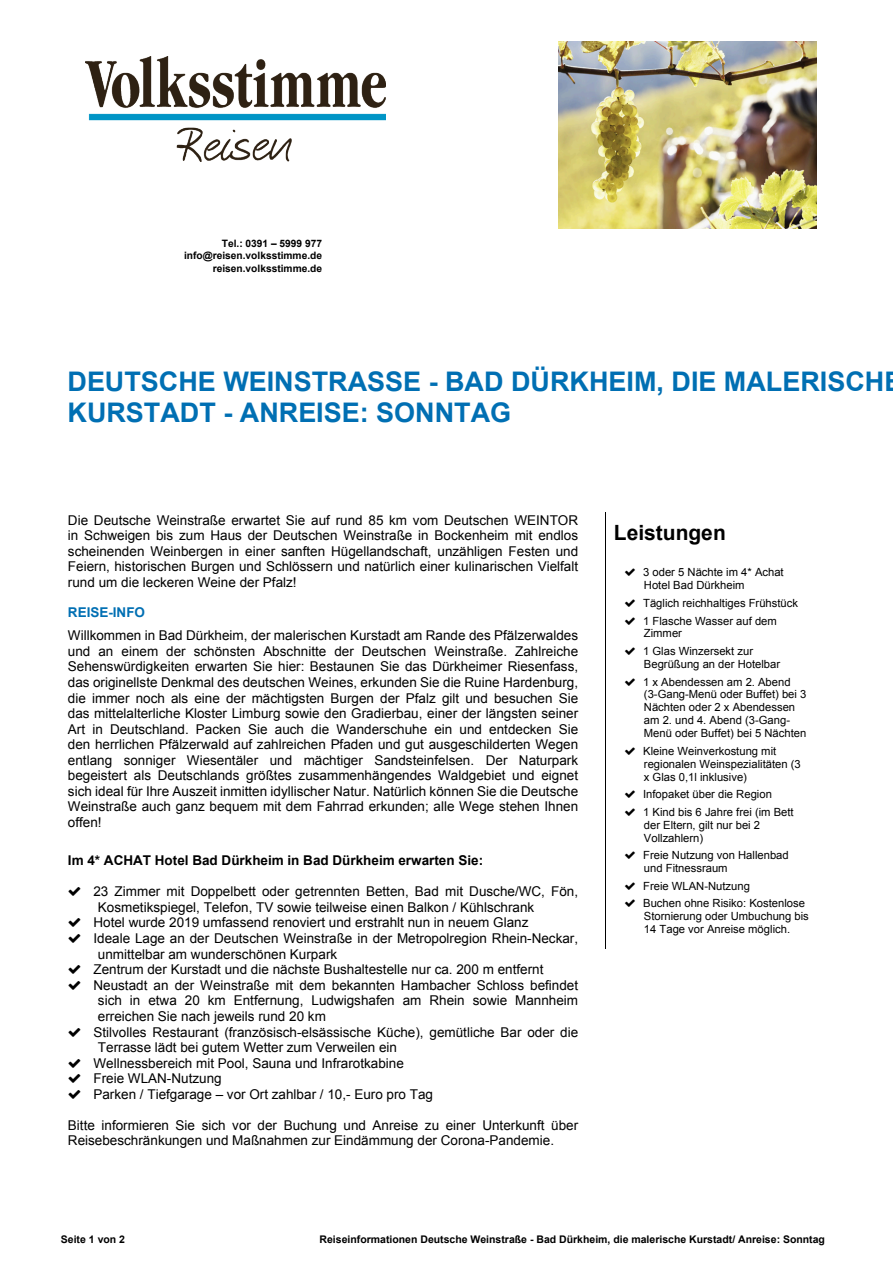
<style>
.page{position:relative;width:893px;height:1263px;background:#fff}
.page>*{position:absolute;margin:0;border:0;box-sizing:border-box;transform-origin:0 0}
.t1{font:700 27px/31px "Arial";color:#006fb3}
.t2{font:700 21px "Arial";color:#000}
.t3{font:13.5px/15.5px "Arial";color:#000;text-align:justify}
.t4{font:700 13.5px "Arial";color:#000}
.t5{font:700 13.5px "Arial";color:#006fb3}
.t6{font:11.25px/12.9px "Arial";color:#000}
.t7{font:700 10.5px "Arial";color:#000}
.t8{font:700 10.2px/12.3px "Arial";color:#000;text-align:right}
</style>
<div class="page">
<hr style="left:605px;top:512px;width:1px;height:437px;background:#000">
<img style="left:86px;top:56px;width:300px;height:105px">
<img style="left:558px;top:41px;width:258px;height:188px">
<p class="t8" style="left:184px;top:238px;width:139px">Tel.: 0391 – 5999 977 info@reisen.volksstimme.de reisen.volksstimme.de</p>
<h1 class="t1" style="left:68px;top:368px;width:818px">DEUTSCHE WEINSTRASSE - BAD DÜRKHEIM, DIE MALERISCH<br>KURSTADT - ANREISE: SONNTAG</h1>
<p class="t3" style="left:68px;top:513px;width:512px">Die Deutsche Weinstraße erwartet Sie auf rund 85 km vom Deutschen WEINTOR in Schweigen bis zum Haus der Deutschen Weinstraße in Bockenheim mit endlos scheinenden Weinbergen in einer sanften Hügellandschaft, unzähligen Festen und Feiern, historischen Burgen und Schlössern und natürlich einer kulinarischen Vielfalt rund um die leckeren Weine der Pfalz!</p>
<p class="t5" style="left:68px;top:608px;width:79px">REISE-INFO</p>
<p class="t3" style="left:68px;top:629px;width:512px">Willkommen in Bad Dürkheim, der malerischen Kurstadt am Rande des Pfälzerwaldes und an einem der schönsten Abschnitte der Deutschen Weinstraße. Zahlreiche Sehenswürdigkeiten erwarten Sie hier: Bestaunen Sie das Dürkheimer Riesenfass, das originellste Denkmal des deutschen Weines, erkunden Sie die Ruine Hardenburg, die immer noch als eine der mächtigsten Burgen der Pfalz gilt und besuchen Sie das mittelalterliche Kloster Limburg sowie den Gradierbau, einer der längsten seiner Art in Deutschland. Packen Sie auch die Wanderschuhe ein und entdecken Sie den herrlichen Pfälzerwald auf zahlreichen Pfaden und gut ausgeschilderten Wegen entlang sonniger Wiesentäler und mächtiger Sandsteinfelsen. Der Naturpark begeistert als Deutschlands größtes zusammenhängendes Waldgebiet und eignet sich ideal für Ihre Auszeit inmitten idyllischer Natur. Natürlich können Sie die Deutsche Weinstraße auch ganz bequem mit dem Fahrrad erkunden; alle Wege stehen Ihnen offen!</p>
<p class="t4" style="left:68px;top:855px;width:417px">Im 4* ACHAT Hotel Bad Dürkheim in Bad Dürkheim erwarten Sie:</p>
<p class="t3" style="left:93px;top:885px;width:486px">23 Zimmer mit Doppelbett oder getrennten Betten, Bad mit Dusche/WC, Fön,</p>
<p class="t3" style="left:98px;top:900px;width:438px">Kosmetikspiegel, Telefon, TV sowie teilweise einen Balkon / Kühlschrank</p>
<p class="t3" style="left:93px;top:916px;width:436px">Hotel wurde 2019 umfassend renoviert und erstrahlt nun in neuem Glanz</p>
<p class="t3" style="left:93px;top:932px;width:486px">Ideale Lage an der Deutschen Weinstraße in der Metropolregion Rhein-Neckar,</p>
<p class="t3" style="left:98px;top:947px;width:241px">unmittelbar am wunderschönen Kurpark</p>
<p class="t3" style="left:93px;top:963px;width:451px">Zentrum der Kurstadt und die nächste Bushaltestelle nur ca. 200 m entfernt</p>
<p class="t3" style="left:93px;top:978px;width:486px">Neustadt an der Weinstraße mit dem bekannten Hambacher Schloss befindet</p>
<p class="t3" style="left:98px;top:994px;width:482px">sich in etwa 20 km Entfernung, Ludwigshafen am Rhein sowie Mannheim</p>
<p class="t3" style="left:98px;top:1010px;width:229px">erreichen Sie nach jeweils rund 20 km</p>
<p class="t3" style="left:93px;top:1025px;width:486px">Stilvolles Restaurant (französisch-elsässische Küche), gemütliche Bar oder die</p>
<p class="t3" style="left:98px;top:1041px;width:301px">Terrasse lädt bei gutem Wetter zum Verweilen ein</p>
<p class="t3" style="left:93px;top:1056px;width:312px">Wellnessbereich mit Pool, Sauna und Infrarotkabine</p>
<p class="t3" style="left:93px;top:1072px;width:130px">Freie WLAN-Nutzung</p>
<p class="t3" style="left:93px;top:1088px;width:341px">Parken / Tiefgarage – vor Ort zahlbar / 10,- Euro pro Tag</p>
<p class="t3" style="left:68px;top:1118px;width:512px">Bitte informieren Sie sich vor der Buchung und Anreise zu einer Unterkunft über<br>Reisebeschränkungen und Maßnahmen zur Eindämmung der Corona-Pandemie.</p>
<h2 class="t2" style="left:614px;top:525px;width:113px">Leistungen</h2>
<p class="t6" style="left:643px;top:567px;width:142px">3 oder 5 Nächte im 4* Achat<br>Hotel Bad Dürkheim</p>
<p class="t6" style="left:643px;top:595px;width:156px;line-height:17.5px">Täglich reichhaltiges Frühstück<br>1 Flasche Wasser auf dem</p>
<p class="t6" style="left:643px;top:626px;width:111px;line-height:17.5px">Zimmer<br>1 Glas Winzersekt zur</p>
<p class="t6" style="left:643px;top:656px;width:149px;line-height:17.5px">Begrüßung an der Hotelbar<br>1 x Abendessen am 2. Abend</p>
<p class="t6" style="left:644px;top:689px;width:164px">(3-Gang-Menü oder Buffet) bei 3<br>Nächten oder 2 x Abendessen am 2. und 4. Abend (3-Gang-<br>Menü oder Buffet) bei 5 Nächten</p>
<p class="t6" style="left:643px;top:745px;width:159px">Kleine Weinverkostung mit regionalen Weinspezialitäten (3 x Glas 0,1l inklusive)</p>
<p class="t6" style="left:643px;top:786px;width:152px;line-height:17.5px">Infopaket über die Region<br>1 Kind bis 6 Jahre frei (im Bett</p>
<p class="t6" style="left:644px;top:819px;width:118px">der Eltern, gilt nur bei 2<br>Vollzahlern)</p>
<p class="t6" style="left:643px;top:850px;width:147px">Freie Nutzung von Hallenbad und Fitnessraum</p>
<p class="t6" style="left:643px;top:878px;width:163px;line-height:17.5px">Freie WLAN-Nutzung<br>Buchen ohne Risiko: Kostenlose</p>
<p class="t6" style="left:644px;top:911px;width:167px">Stornierung oder Umbuchung bis<br>14 Tage vor Anreise möglich.</p>
<p class="t7" style="left:61px;top:1235px;width:66px">Seite 1 von 2</p>
<p class="t7" style="left:320px;top:1235px;width:507px">Reiseinformationen Deutsche Weinstraße - Bad Dürkheim, die malerische Kurstadt/ Anreise: Sonntag</p>
</div>
